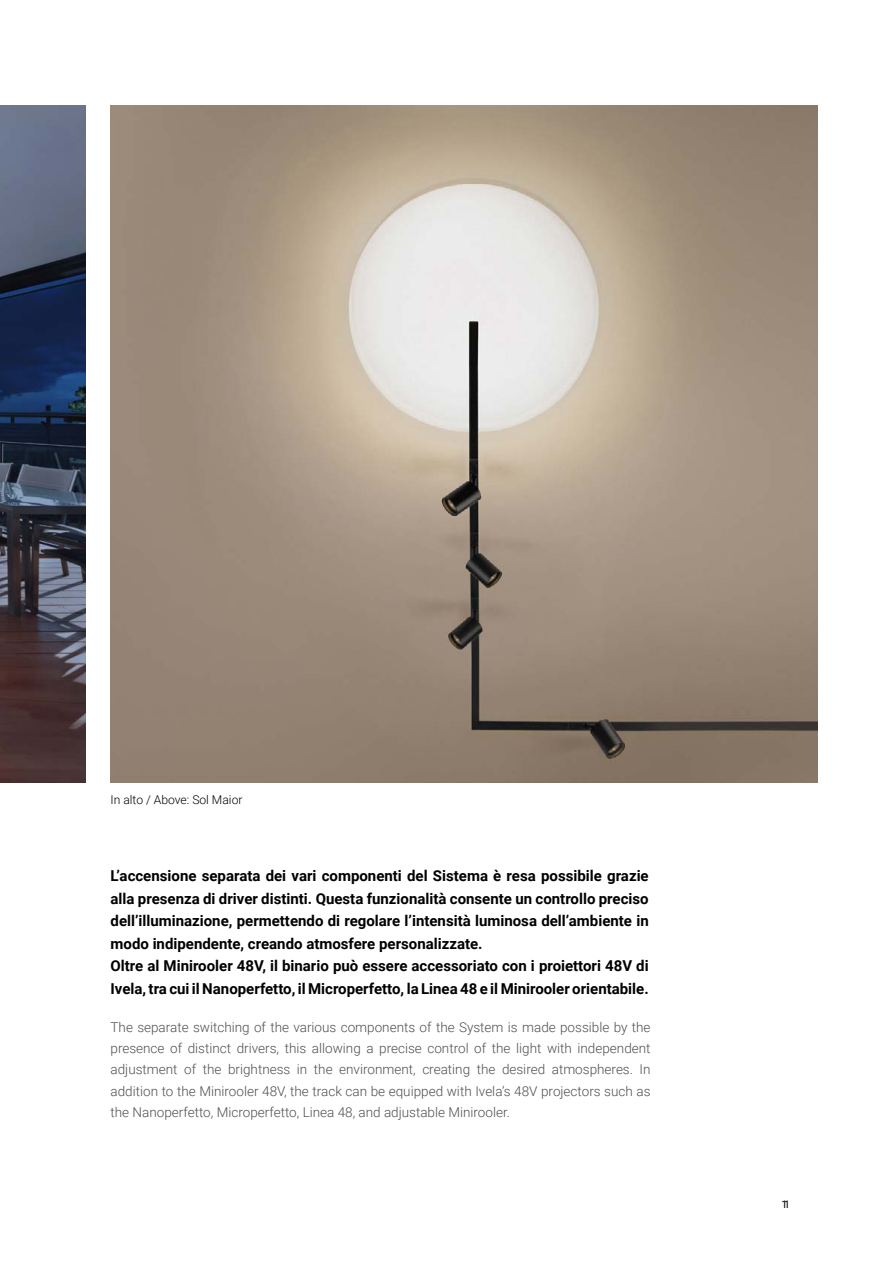
<style>
.page{position:relative;width:893px;height:1263px;background:#fff}
.page>*{position:absolute;margin:0;border:0;box-sizing:border-box;transform-origin:0 0}
.t1{font:700 15px/22.5px "Roboto";color:#000}
.t2{font:300 13.5px/21.3px "Roboto";color:#504f50;text-align:justify}
.t3{font:300 12.15px "Roboto";color:#000}
.t4{font:10.5px "Roboto";color:#000}
</style>
<div class="page">
<img style="left:111px;top:105px;width:707px;height:677px">
<img style="left:0;top:105px;width:85px;height:677px">
<p class="t3" style="left:111px;top:791px;width:133px">In alto / Above: Sol Maior</p>
<p class="t1" style="left:111px;top:864px;width:540px">L’accensione separata dei vari componenti del Sistema è resa possibile grazie alla presenza di driver distinti. Questa funzionalità consente un controllo preciso dell’illuminazione, permettendo di regolare l’intensità luminosa dell’ambiente in modo indipendente, creando atmosfere personalizzate.<br>Oltre al Minirooler 48V, il binario può essere accessoriato con i proiettori 48V di Ivela, tra cui il Nanoperfetto, il Microperfetto, la Linea 48 e il Minirooler orientabile.</p>
<p class="t2" style="left:111px;top:1016px;width:541px">The separate switching of the various components of the System is made possible by the presence of distinct drivers, this allowing a precise control of the light with independent adjustment of the brightness in the environment, creating the desired atmospheres. In addition to the Minirooler 48V, the track can be equipped with Ivela’s 48V projectors such as the Nanoperfetto, Microperfetto, Linea 48, and adjustable Minirooler.</p>
<p class="t4" style="left:781px;top:1197px;width:10px">11</p>
</div>
